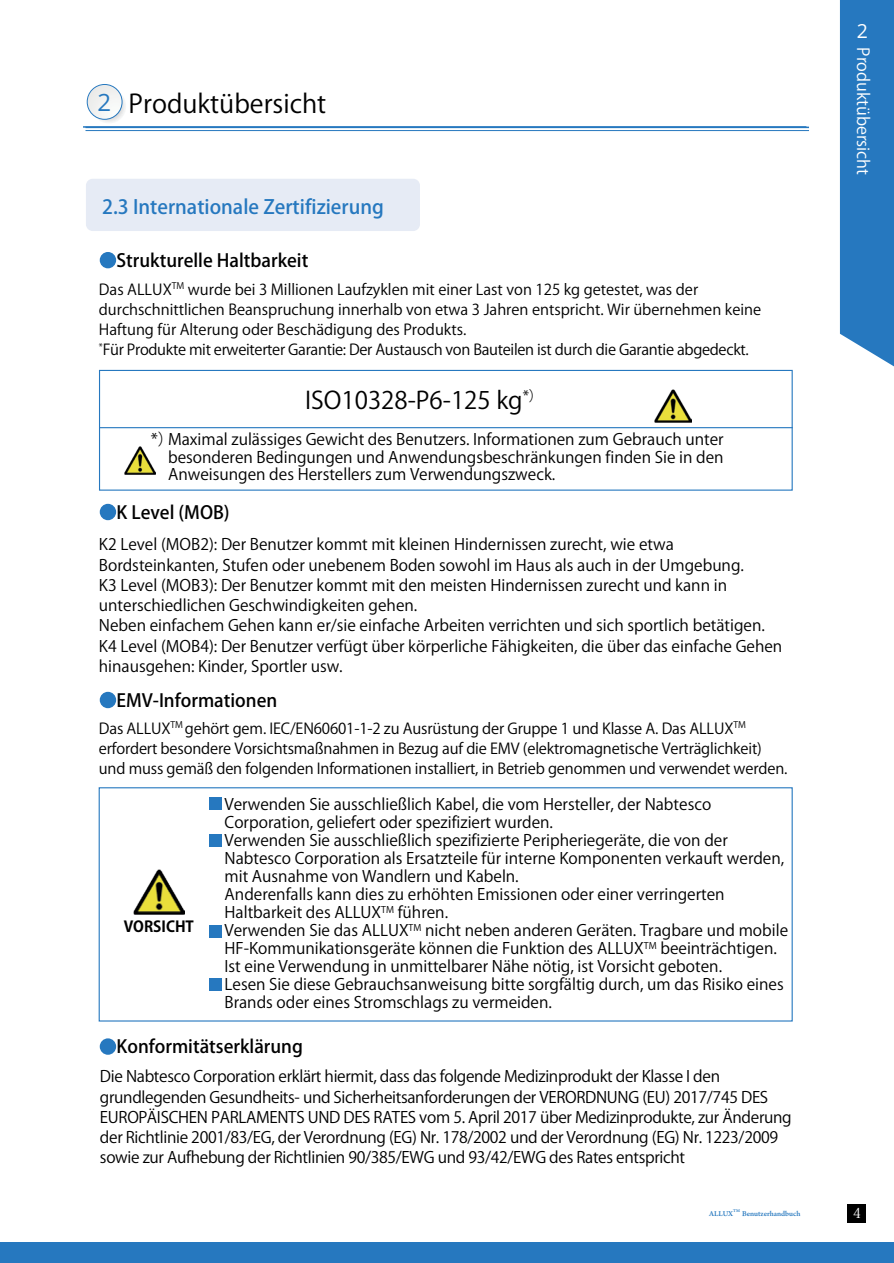
<style>
.page{position:relative;width:894px;height:1263px;background:#fff}
.page>*{position:absolute;margin:0;border:0;box-sizing:border-box;transform-origin:0 0}
.t1{font:25.5px "Koz Go Pr 6 N";color:#000}
.t2{font:24px "Koz Go Pr 6 N";color:#000}
.t3{font:500 19.5px "Koz Go Pr 6 N";color:#2678bf}
.t4{font:19.5px "Open Sans";color:#fff}
.t5{font:500 18px "Koz Go Pr 6 N";color:#000}
.t6{font:16.5px "Koz Go Pr 6 N";color:#fff}
.t7{font:15.75px/18px "Koz Go Pr 6 N";color:#000}
.t8{font:15.75px/20.2px "Koz Go Pr 6 N";letter-spacing:-.02em;color:#000}
.t9{font:15px/20.2px "Koz Go Pr 6 N";letter-spacing:-.01em;color:#000}
.t10{font:700 15px "Koz Go Pr 6 N";color:#000}
.t11{font:13.8px "Koz Min Pr 6 N";color:#fff}
.t12{font:500 10.5px "Adobe Naskh";color:#2678bf}
.s1{font-family:"Open Sans";font-size:24px;color:#2678bf}
</style>
<div class="page">
<div style="left:847px;top:1204px;width:18px;height:18px;background:#000"></div>
<svg style="left:839px;top:0;width:54px;height:366px;background:#3682c3"></svg>
<hr style="left:85px;top:127px;width:723px;height:1px;background:#2678bf">
<hr style="left:85px;top:130px;width:723px;height:1px;background:#2678bf">
<div style="left:0;top:1241px;width:893px;height:22px;background:#2678bf"></div>
<div style="left:210px;top:797px;width:12px;height:13px;background:#2678bf"></div>
<div style="left:210px;top:834px;width:12px;height:12px;background:#2678bf"></div>
<div style="left:210px;top:924px;width:12px;height:13px;background:#2678bf"></div>
<div style="left:210px;top:978px;width:12px;height:13px;background:#2678bf"></div>
<div style="left:99px;top:787px;width:693px;height:234px;border:1px solid #2678bf"></div>
<div style="left:99px;top:370px;width:693px;height:120px;border:1px solid #2678bf"></div>
<hr style="left:99px;top:427px;width:693px;height:1px;background:#2678bf">
<div style="left:86px;top:179px;width:334px;height:52px;background:#e6ebf5;border-radius:7px"></div>
<hr style="left:83px;top:126px;width:723px;height:2px;background:#2678bf">
<img style="left:133px;top:869px;width:51px;height:45px">
<img style="left:125px;top:446px;width:31px;height:28px">
<img style="left:654px;top:389px;width:37px;height:33px">
<div style="left:100px;top:252px;width:16px;height:16px;background:#2678bf;border-radius:50%"></div>
<div style="left:100px;top:504px;width:16px;height:16px;background:#2678bf;border-radius:50%"></div>
<div style="left:100px;top:692px;width:16px;height:16px;background:#2678bf;border-radius:50%"></div>
<div style="left:100px;top:1038px;width:16px;height:16px;background:#2678bf;border-radius:50%"></div>
<svg style="left:87px;top:84px;width:38px;height:38px"></svg>
<div style="left:87px;top:84px;width:35px;height:36px;border:1px solid #2678bf;border-radius:50%"></div>
<h1 class="t1" style="left:98px;top:89px;width:230px"><span class="s1">2</span> Produktübersicht</h1>
<p class="t3" style="left:102px;top:196px;width:283px">2.3 Internationale Zertifizierung</p>
<p class="t5" style="left:116px;top:250px;width:193px">Strukturelle Haltbarkeit</p>
<p class="t9" style="left:99px;top:279px;width:663px">Das ALLUX<sup>TM</sup> wurde bei 3 Millionen Laufzyklen mit einer Last von 125 kg getestet, was der durchschnittlichen Beanspruchung innerhalb von etwa 3 Jahren entspricht. Wir übernehmen keine Haftung für Alterung oder Beschädigung des Produkts.<br><sup>*</sup>Für Produkte mit erweiterter Garantie: Der Austausch von Bauteilen ist durch die Garantie abgedeckt.</p>
<h2 class="t2" style="left:305px;top:386px;width:239px">ISO10328-P6-125 kg<sup>*）</sup></h2>
<p class="t7" style="left:168px;top:431px;width:557px;line-height:17.2px;text-align:justify;text-indent:-17px">*）Maximal zulässiges Gewicht des Benutzers. Informationen zum Gebrauch unter besonderen Bedingungen und Anwendungsbeschränkungen finden Sie in den Anweisungen des Herstellers zum Verwendungszweck.</p>
<p class="t5" style="left:116px;top:502px;width:115px">K Level (MOB)</p>
<p class="t7" style="left:99px;top:535px;width:684px;line-height:20.2px">K2 Level (MOB2): Der Benutzer kommt mit kleinen Hindernissen zurecht, wie etwa Bordsteinkanten, Stufen oder unebenem Boden sowohl im Haus als auch in der Umgebung.<br>K3 Level (MOB3): Der Benutzer kommt mit den meisten Hindernissen zurecht und kann in unterschiedlichen Geschwindigkeiten gehen.<br>Neben einfachem Gehen kann er/sie einfache Arbeiten verrichten und sich sportlich betätigen.<br>K4 Level (MOB4): Der Benutzer verfügt über körperliche Fähigkeiten, die über das einfache Gehen hinausgehen: Kinder, Sportler usw.</p>
<p class="t5" style="left:116px;top:690px;width:162px">EMV-Informationen</p>
<p class="t9" style="left:99px;top:718px;width:689px">Das ALLUX<sup>TM</sup> gehört gem. IEC/EN60601-1-2 zu Ausrüstung der Gruppe 1 und Klasse A. Das ALLUX<sup>TM </sup>erfordert besondere Vorsichtsmaßnahmen in Bezug auf die EMV (elektromagnetische Verträglichkeit) und muss gemäß den folgenden Informationen installiert, in Betrieb genommen und verwendet werden.</p>
<p class="t7" style="left:224px;top:796px;width:565px">Verwenden Sie ausschließlich Kabel, die vom Hersteller, der Nabtesco Corporation, geliefert oder spezifiziert wurden.<br>Verwenden Sie ausschließlich spezifizierte Peripheriegeräte, die von der Nabtesco Corporation als Ersatzteile für interne Komponenten verkauft werden, mit Ausnahme von Wandlern und Kabeln.<br>Anderenfalls kann dies zu erhöhten Emissionen oder einer verringerten Haltbarkeit des ALLUX<sup>TM</sup> führen.<br>Verwenden Sie das ALLUX<sup>TM</sup> nicht neben anderen Geräten. Tragbare und mobile HF-Kommunikationsgeräte können die Funktion des ALLUX<sup>TM</sup> beeinträchtigen.<br>Ist eine Verwendung in unmittelbarer Nähe nötig, ist Vorsicht geboten.<br>Lesen Sie diese Gebrauchsanweisung bitte sorgfältig durch, um das Risiko eines Brands oder eines Stromschlags zu vermeiden.</p>
<p class="t10" style="left:124px;top:918px;width:72px">VORSICHT</p>
<p class="t5" style="left:116px;top:1036px;width:188px">Konformitätserklärung</p>
<p class="t8" style="left:100px;top:1066px;width:693px">Die Nabtesco Corporation erklärt hiermit, dass das folgende Medizinprodukt der Klasse I den grundlegenden Gesundheits- und Sicherheitsanforderungen der VERORDNUNG (EU) 2017/745 DES EUROPÄISCHEN PARLAMENTS UND DES RATES vom 5. April 2017 über Medizinprodukte, zur Änderung der Richtlinie 2001/83/EG, der Verordnung (EG) Nr. 178/2002 und der Verordnung (EG) Nr. 1223/2009 sowie zur Aufhebung der Richtlinien 90/385/EWG und 93/42/EWG des Rates entspricht</p>
<p class="t4" style="left:856px;top:18px;width:13px">2</p>
<p class="t6" style="left:872px;top:47px;width:129px;rotate:90deg">Produktübersicht</p>
<p class="t12" style="left:709px;top:1206px;width:93px">ALLUX<sup>TM</sup> Benutzerhandbuch</p>
<p class="t11" style="left:852px;top:1205px;width:10px">4</p>
</div>
